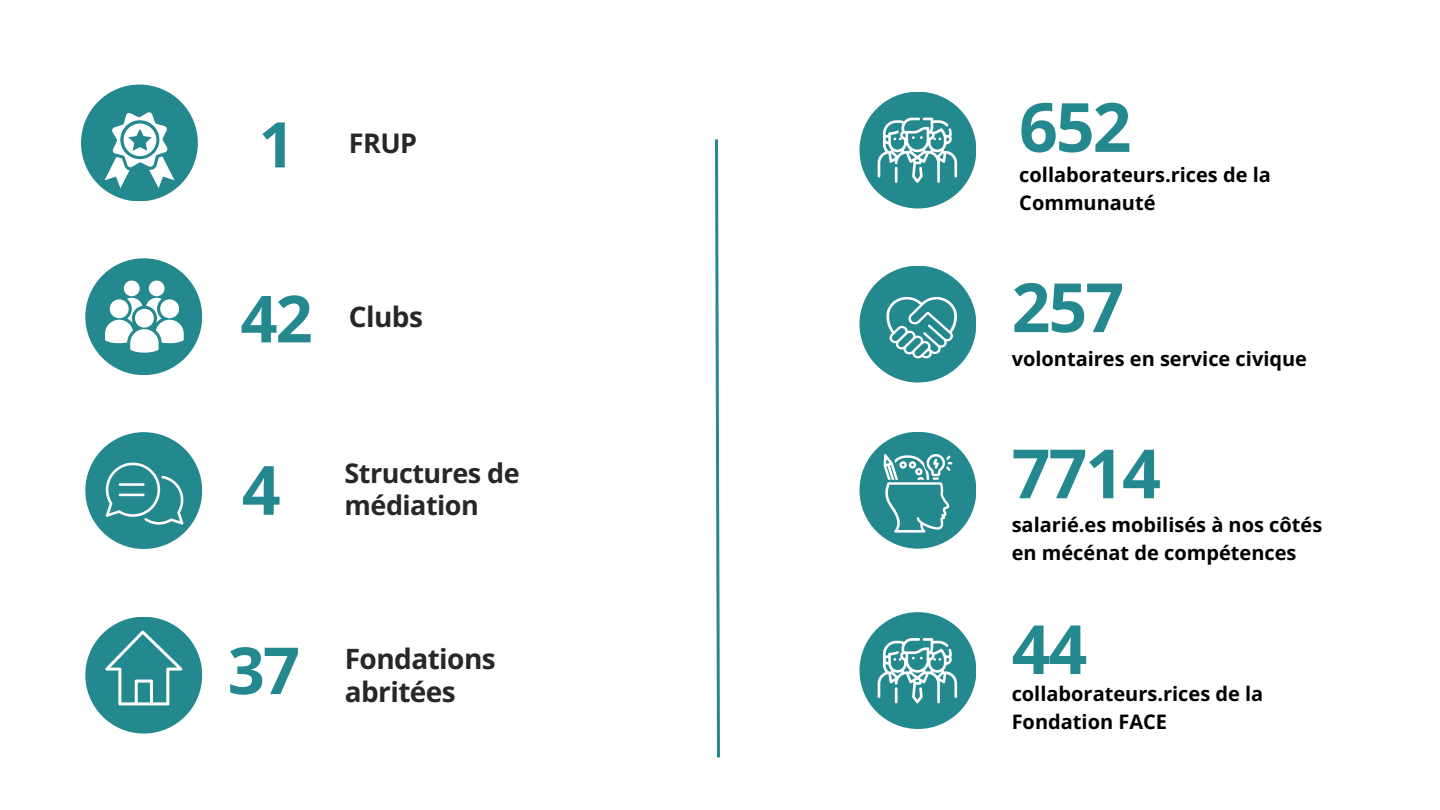
<style>
.page{position:relative;width:1440px;height:810px;background:#fff}
.page>*{position:absolute;margin:0;border:0;box-sizing:border-box;transform-origin:0 0}
.t1{font:700 68px "Open Sans";letter-spacing:-.03em;color:#24888f}
.t2{font:700 65px "Open Sans";color:#24888f}
.t3{font:700 63px "Open Sans";color:#24888f}
.t4{font:700 28px "Open Sans";letter-spacing:-.02em;color:#272727}
.t5{font:700 27px "Open Sans";letter-spacing:-.02em;color:#272727}
.t6{font:700 20px/27.8px "Open Sans";color:#000}
</style>
<div class="page">
<svg style="left:715px;top:139px;width:5px;height:619px"></svg>
<div style="left:860px;top:612px;width:116px;height:117px;background:#24888f;border-radius:50%"></div>
<svg style="left:878px;top:638px;width:79px;height:65px"></svg>
<div style="left:85px;top:617px;width:117px;height:117px;background:#24888f;border-radius:50%"></div>
<svg style="left:105px;top:630px;width:78px;height:75px"></svg>
<div style="left:85px;top:258px;width:117px;height:117px;background:#24888f;border-radius:50%"></div>
<svg style="left:105px;top:281px;width:79px;height:72px"></svg>
<div style="left:860px;top:432px;width:116px;height:117px;background:#24888f;border-radius:50%"></div>
<svg style="left:884px;top:454px;width:68px;height:79px"></svg>
<div style="left:860px;top:266px;width:116px;height:117px;background:#24888f;border-radius:50%"></div>
<svg style="left:886px;top:297px;width:71px;height:61px"></svg>
<div style="left:85px;top:432px;width:117px;height:117px;background:#24888f;border-radius:50%"></div>
<svg style="left:105px;top:462px;width:78px;height:63px"></svg>
<hr style="left:119px;top:494px;width:26px;height:2px;background:#fff">
<hr style="left:119px;top:483px;width:26px;height:3px;background:#fff">
<div style="left:81px;top:85px;width:117px;height:116px;background:#24888f;border-radius:50%"></div>
<svg style="left:105px;top:112px;width:70px;height:76px"></svg>
<div style="left:860px;top:92px;width:116px;height:116px;background:#24888f;border-radius:50%"></div>
<svg style="left:878px;top:118px;width:79px;height:65px"></svg>
<p class="t3" style="left:259px;top:100px;width:37px">1</p>
<p class="t5" style="left:349px;top:124px;width:70px">FRUP</p>
<p class="t2" style="left:240px;top:273px;width:74px">42</p>
<p class="t4" style="left:349px;top:297px;width:76px">Clubs</p>
<p class="t1" style="left:242px;top:442px;width:40px">4</p>
<p class="t5" style="left:345px;top:454px;width:177px">Structures de</p>
<p class="t5" style="left:345px;top:486px;width:136px">médiation</p>
<p class="t2" style="left:228px;top:625px;width:74px">37</p>
<p class="t4" style="left:345px;top:639px;width:153px">Fondations</p>
<p class="t4" style="left:345px;top:672px;width:113px">abritées</p>
<p class="t1" style="left:1019px;top:79px;width:114px">652</p>
<p class="t6" style="left:1019px;top:161px;width:253px">collaborateurs.rices de la<br>Communauté</p>
<p class="t1" style="left:1012px;top:259px;width:114px">257</p>
<p class="t6" style="left:1012px;top:344px;width:297px">volontaires en service civique</p>
<p class="t1" style="left:1012px;top:426px;width:151px">7714</p>
<p class="t6" style="left:1012px;top:511px;width:312px">salarié.es mobilisés à nos côtés en mécénat de compétences</p>
<p class="t1" style="left:1012px;top:601px;width:77px">44</p>
<p class="t6" style="left:1012px;top:679px;width:253px">collaborateurs.rices de la<br>Fondation FACE</p>
</div>
